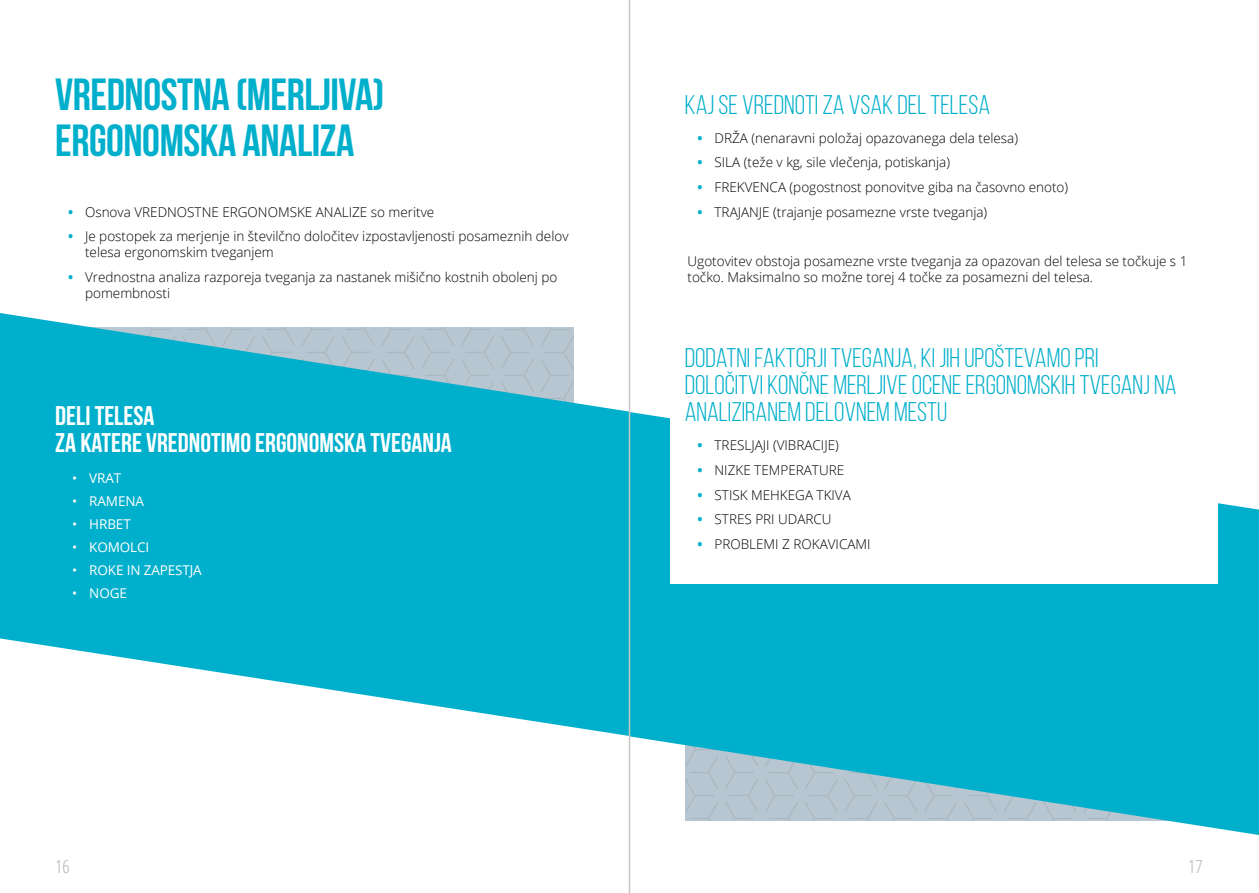
<style>
.page{position:relative;width:1259px;height:893px;background:#fff}
.page>*{position:absolute;margin:0;border:0;box-sizing:border-box;transform-origin:0 0}
.t1{font:700 45px/45.8px "Bebas Neue";letter-spacing:-.01em;color:#00afcb}
.t2{font:27px/27px "Bebas Neue";color:#00afcb}
.t3{font:27px/27px "Bebas Neue";color:#fff}
.t4{font:300 condensed 18px "Open Sans";color:#b3b2b2}
.t5{font:300 13.5px/16.2px "Open Sans";color:#000}
.t6{font:13.5px "Open Sans";letter-spacing:-.01em;color:#fff}
.s1{font-weight:700;color:#00afcb}
</style>
<div class="page">
<svg style="left:630px;top:412px;width:629px;height:423px;background:#2cb9d0"></svg>
<div style="left:670px;top:412px;width:547px;height:172px;background:#fff"></div>
<svg style="left:0;top:313px;width:629px;height:423px;fill:#00afcb"></svg>
<hr style="left:629px;top:0;width:1px;height:893px;background:#c6c6c6">
<h1 class="t1" style="left:55px;top:71px;width:330px">VREDNOSTNA (MERLJIVA)<br>ERGONOMSKA ANALIZA</h1>
<p class="t5" style="left:68px;top:203px;width:368px"><span class="s1">•</span> Osnova VREDNOSTNE ERGONOMSKE ANALIZE so meritve</p>
<p class="t5" style="left:85px;top:228px;width:485px;text-indent:-17px"><span class="s1">•</span> Je postopek za merjenje in številčno določitev izpostavljenosti posameznih delov telesa ergonomskim tveganjem</p>
<p class="t5" style="left:85px;top:269px;width:474px;text-indent:-17px"><span class="s1">•</span> Vrednostna analiza razporeja tveganja za nastanek mišično kostnih obolenj po pomembnosti</p>
<h2 class="t3" style="left:55px;top:401px;width:398px">DELI TELESA<br>ZA KATERE VREDNOTIMO ERGONOMSKA TVEGANJA</h2>
<p class="t6" style="left:72px;top:469px;width:50px">• VRAT</p>
<p class="t6" style="left:72px;top:492px;width:73px">• RAMENA</p>
<p class="t6" style="left:72px;top:515px;width:60px">• HRBET</p>
<p class="t6" style="left:72px;top:538px;width:79px">• KOMOLCI</p>
<p class="t6" style="left:72px;top:561px;width:131px">• ROKE IN ZAPESTJA</p>
<p class="t6" style="left:72px;top:584px;width:56px">• NOGE</p>
<h2 class="t2" style="left:685px;top:91px;width:307px">KAJ SE VREDNOTI ZA VSAK DEL TELESA</h2>
<p class="t5" style="left:697px;top:129px;width:322px"><span class="s1">•</span> DRŽA (nenaravni položaj opazovanega dela telesa)</p>
<p class="t5" style="left:697px;top:154px;width:254px"><span class="s1">•</span> SILA (teže v kg, sile vlečenja, potiskanja)</p>
<p class="t5" style="left:697px;top:179px;width:372px"><span class="s1">•</span> FREKVENCA (pogostnost ponovitve giba na časovno enoto)</p>
<p class="t5" style="left:697px;top:203px;width:291px"><span class="s1">•</span> TRAJANJE (trajanje posamezne vrste tveganja)</p>
<p class="t5" style="left:687px;top:253px;width:501px">Ugotovitev obstoja posamezne vrste tveganja za opazovan del telesa se točkuje s 1 točko. Maksimalno so možne torej 4 točke za posamezni del telesa.</p>
<h2 class="t2" style="left:685px;top:344px;width:493px">DODATNI FAKTORJI TVEGANJA, KI JIH UPOŠTEVAMO PRI<br>DOLOČITVI KONČNE MERLJIVE OCENE ERGONOMSKIH TVEGANJ NA<br>ANALIZIRANEM DELOVNEM MESTU</h2>
<p class="t5" style="left:697px;top:437px;width:143px"><span class="s1">•</span> TRESLJAJI (VIBRACIJE)</p>
<p class="t5" style="left:697px;top:462px;width:148px"><span class="s1">•</span> NIZKE TEMPERATURE</p>
<p class="t5" style="left:697px;top:486px;width:155px"><span class="s1">•</span> STISK MEHKEGA TKIVA</p>
<p class="t5" style="left:697px;top:511px;width:136px"><span class="s1">•</span> STRES PRI UDARCU</p>
<p class="t5" style="left:697px;top:536px;width:174px"><span class="s1">•</span> PROBLEMI Z ROKAVICAMI</p>
<h3 class="t4" style="left:55px;top:855px;width:16px">16</h3>
<h3 class="t4" style="left:1188px;top:855px;width:16px">17</h3>
</div>
